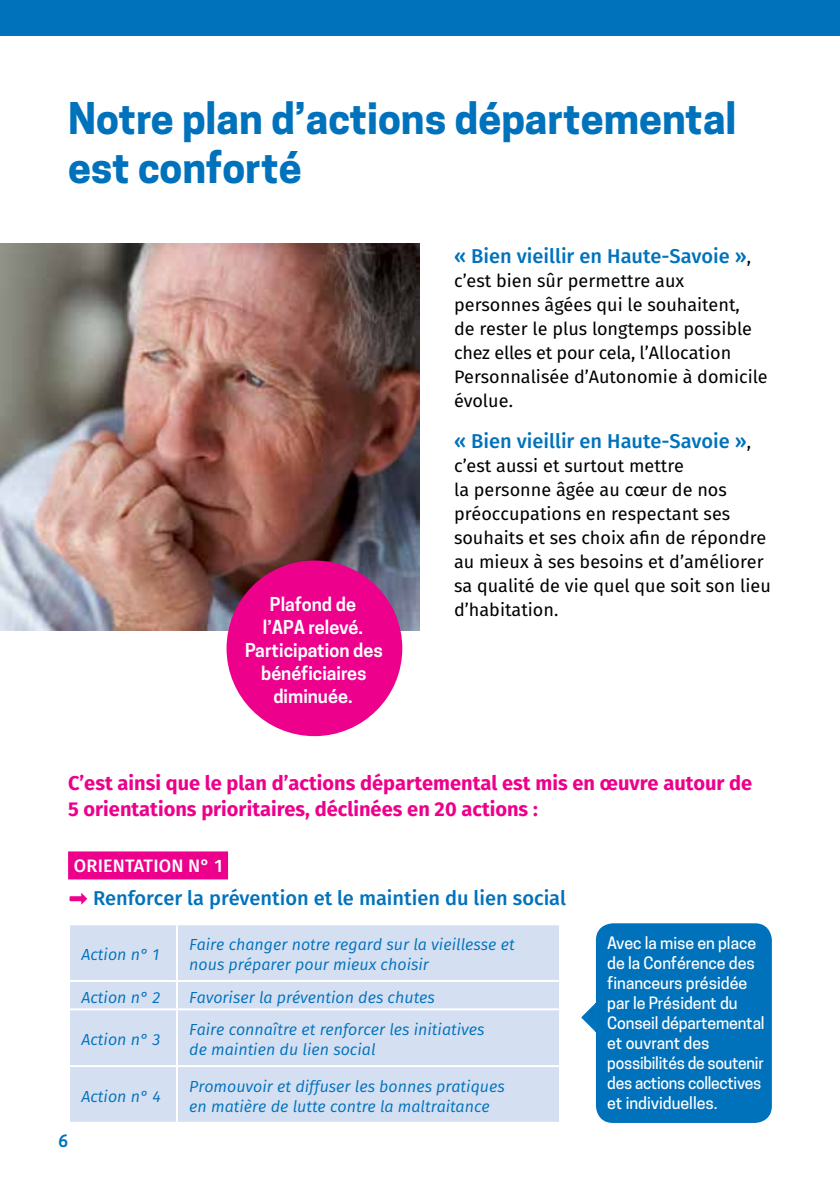
<style>
.page{position:relative;width:840px;height:1191px;background:#fff}
.page>*{position:absolute;margin:0;border:0;box-sizing:border-box;transform-origin:0 0}
.t1{font:700 41px/49.2px "Cooper Hewitt";color:#0072bc}
.t2{font:700 20px/26px "Fira Sans";color:#ec008c}
.t3{font:500 20px "Fira Sans";color:#0072bc}
.t4{font:18px/24px "Fira Sans";color:#000}
.t5{font:600 18px/23px "Cooper Hewitt";color:#fff;text-align:center}
.t6{font:500 18px "Fira Sans";letter-spacing:.01em;color:#fff}
.t7{font:italic 16px/20px "Fira Sans";color:#0072bc}
.t8{font:500 16px/20px "Cooper Hewitt";letter-spacing:-.01em;color:#fff}
.t9{font:600 16px "Cooper Hewitt";color:#0072bc}
.s1{font-weight:400;font-size:18px;color:#000}
.s2{color:#ec008c}
</style>
<div class="page">
<div style="left:0;top:0;width:839px;height:35px;background:#0072bc"></div>
<div style="left:70px;top:925px;width:488px;height:196px;background:#d4dff2"></div>
<hr style="left:176px;top:925px;width:2px;height:55px;background:#fff">
<hr style="left:68px;top:980px;width:109px;height:2px;background:#fff">
<hr style="left:177px;top:980px;width:383px;height:2px;background:#fff">
<hr style="left:176px;top:982px;width:2px;height:26px;background:#fff">
<hr style="left:68px;top:1008px;width:109px;height:2px;background:#fff">
<hr style="left:177px;top:1008px;width:383px;height:2px;background:#fff">
<hr style="left:176px;top:1010px;width:2px;height:55px;background:#fff">
<hr style="left:68px;top:1065px;width:109px;height:2px;background:#fff">
<hr style="left:177px;top:1065px;width:383px;height:2px;background:#fff">
<hr style="left:176px;top:1067px;width:2px;height:54px;background:#fff">
<div style="left:68px;top:851px;width:160px;height:28px;background:#ec008c"></div>
<div style="left:595px;top:923px;width:176px;height:200px;background:#0072bc;border-radius:17px"></div>
<img style="left:0;top:244px;width:420px;height:386px">
<svg style="left:581px;top:1001px;width:15px;height:33px"></svg>
<div style="left:226px;top:560px;width:176px;height:176px;background:#ec008c;border-radius:50%"></div>
<h1 class="t1" style="left:68px;top:94px;width:669px">Notre plan d’actions départemental est conforté</h1>
<p class="t5" style="left:245px;top:592px;width:139px">Plafond de<br>l’APA relevé.<br>Participation des bénéficiaires diminuée.</p>
<p class="t3" style="left:454px;top:239px;width:298px">« Bien vieillir en Haute-Savoie »<span class="s1">,</span></p>
<p class="t4" style="left:454px;top:268px;width:315px">c’est bien sûr permettre aux personnes âgées qui le souhaitent,<br>de rester le plus longtemps possible chez elles et pour cela, l’Allocation<br>Personnalisée d’Autonomie à domicile évolue.</p>
<p class="t3" style="left:454px;top:424px;width:298px">« Bien vieillir en Haute-Savoie »<span class="s1">,</span></p>
<p class="t4" style="left:454px;top:453px;width:318px">c’est aussi et surtout mettre<br>la personne âgée au cœur de nos préoccupations en respectant ses souhaits et ses choix afin de répondre au mieux à ses besoins et d’améliorer sa qualité de vie quel que soit son lieu d’habitation.</p>
<p class="t2" style="left:68px;top:768px;width:685px">C’est ainsi que le plan d’actions départemental est mis en œuvre autour de<br>5 orientations prioritaires, déclinées en 20 actions :</p>
<p class="t6" style="left:74px;top:851px;width:150px">ORIENTATION N° 1</p>
<p class="t3" style="left:68px;top:881px;width:499px"><span class="s2">➡</span> Renforcer la prévention et le maintien du lien social</p>
<p class="t9" style="left:58px;top:1131px;width:11px">6</p>
<p class="t7" style="left:81px;top:944px;width:79px">Action n° 1</p>
<p class="t7" style="left:189px;top:934px;width:327px">Faire changer notre regard sur la vieillesse et nous préparer pour mieux choisir</p>
<p class="t7" style="left:81px;top:986px;width:80px">Action n° 2</p>
<p class="t7" style="left:189px;top:986px;width:247px">Favoriser la prévention des chutes</p>
<p class="t7" style="left:81px;top:1029px;width:80px">Action n° 3</p>
<p class="t7" style="left:189px;top:1019px;width:296px">Faire connaître et renforcer les initiatives de maintien du lien social</p>
<p class="t7" style="left:81px;top:1086px;width:81px">Action n° 4</p>
<p class="t7" style="left:189px;top:1076px;width:317px">Promouvoir et diffuser les bonnes pratiques en matière de lutte contre la maltraitance</p>
<p class="t8" style="left:607px;top:933px;width:159px">Avec la mise en place de la Conférence des financeurs présidée par le Président du<br>Conseil départemental et ouvrant des possibilités de soutenir des actions collectives et individuelles.</p>
</div>
